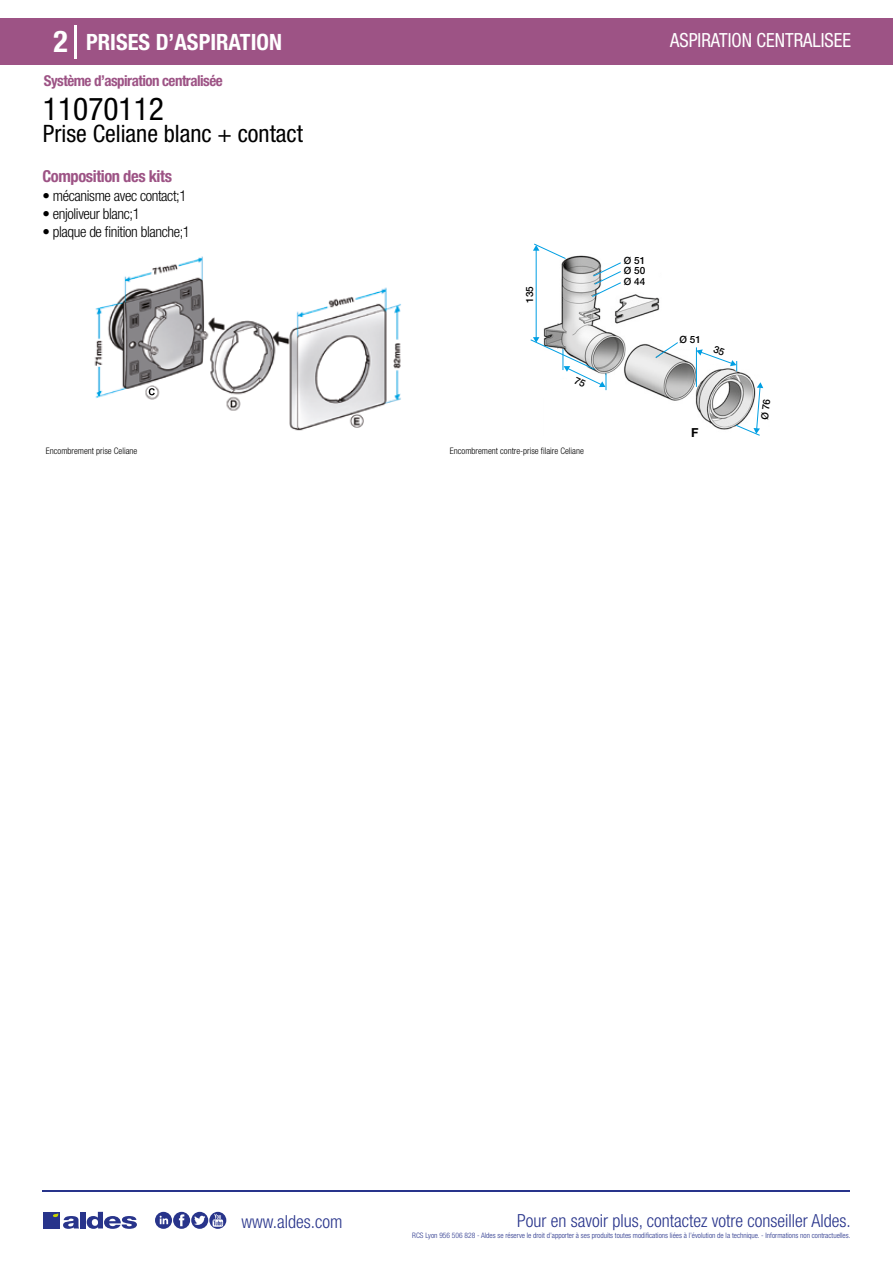
<style>
.page{position:relative;width:893px;height:1263px;background:#fff}
.page>*{position:absolute;margin:0;border:0;box-sizing:border-box;transform-origin:0 0}
.t1{font:condensed 31.5px "Helvetica Neue LT Std";color:#000}
.t2{font:700 condensed 30px "Helvetica Neue LT Std";color:#fff}
.t3{font:condensed 24px "Helvetica Neue LT Std";color:#000}
.t4{font:700 condensed 22.5px "Helvetica Neue LT Std";color:#fff}
.t5{font:condensed 19.5px "Helvetica Neue LT Std";color:#fff;scale:.95 1}
.t6{font:300 condensed 18px "Helvetica Neue";color:#28348b}
.t7{font:700 condensed 16.5px "Helvetica Neue LT Std";letter-spacing:-.025em;color:#9d5385}
.t8{font:300 condensed 15px "Helvetica Neue LT Std";letter-spacing:-.025em;color:#000}
.t9{font:700 condensed 15px "Helvetica Neue LT Std";letter-spacing:-.035em;color:#9d5385}
.t10{font:700 12.45px "Helvetica Neue";color:#000}
.t11{font:500 9.9px/11.2px "Helvetica Neue";color:#000}
.t12{font:300 condensed 9px "Helvetica Neue";color:#000}
.t13{font:300 condensed 7.5px "Helvetica Neue";color:#28348b}
</style>
<div class="page">
<div style="left:0;top:18px;width:893px;height:46px;background:#9d5385"></div>
<hr style="left:74px;top:25px;width:2px;height:33px;background:#fff">
<hr style="left:43px;top:1190px;width:807px;height:1px;background:#28348b">
<svg style="left:155px;top:1212px;width:71px;height:17px"></svg>
<div style="left:43px;top:1212px;width:17px;height:16px;background:#28348b"></div>
<div style="left:80px;top:1212px;width:6px;height:16px;background:#28348b"></div>
<svg style="left:87px;top:1212px;width:50px;height:17px"></svg>
<svg style="left:53px;top:1213px;width:26px;height:16px"></svg>
<img style="left:94px;top:256px;width:307px;height:175px">
<svg style="left:147px;top:387px;width:10px;height:10px"></svg>
<svg style="left:149px;top:388px;width:6px;height:7px"></svg>
<img style="left:622px;top:294px;width:38px;height:99px">
<svg style="left:530px;top:244px;width:92px;height:147px"></svg>
<svg style="left:654px;top:341px;width:110px;height:95px"></svg>
<h2 class="t2" style="left:54px;top:24px;width:16px">2</h2>
<h3 class="t4" style="left:86px;top:28px;width:197px">PRISES D’ASPIRATION</h3>
<h3 class="t5" style="left:670px;top:29px;width:192px">ASPIRATION CENTRALISEE</h3>
<h3 class="t9" style="left:44px;top:71px;width:180px">Système d’aspiration centralisée</h3>
<h1 class="t1" style="left:43px;top:91px;width:122px">11070112</h1>
<h3 class="t3" style="left:43px;top:120px;width:262px">Prise Celiane blanc + contact</h3>
<h3 class="t7" style="left:43px;top:166px;width:131px">Composition des kits</h3>
<h3 class="t8" style="left:43px;top:187px;width:146px">• mécanisme avec contact;1</h3>
<h3 class="t8" style="left:43px;top:205px;width:99px">• enjoliveur blanc;1</h3>
<h3 class="t8" style="left:43px;top:223px;width:149px">• plaque de finition blanche;1</h3>
<h3 class="t11" style="left:524px;top:303px;width:18px;rotate:-90deg">135</h3>
<p class="t12" style="left:46px;top:446px;width:93px">Encombrement prise Celiane</p>
<p class="t12" style="left:450px;top:446px;width:135px">Encombrement contre-prise filaire Celiane</p>
<h3 class="t11" style="left:624px;top:255px;width:23px">Ø 51</h3>
<h3 class="t11" style="left:624px;top:265px;width:23px">Ø 50<br>Ø 44</h3>
<h3 class="t11" style="left:680px;top:334px;width:23px">Ø 51</h3>
<h3 class="t10" style="left:691px;top:425px;width:9px">F</h3>
<h3 class="t6" style="left:241px;top:1211px;width:102px">www.aldes.com</h3>
<h3 class="t6" style="left:517px;top:1211px;width:335px">Pour en savoir plus, contactez votre conseiller Aldes.</h3>
<p class="t13" style="left:412px;top:1230px;width:440px">RCS Lyon 956 506 828 - Aldes se réserve le droit d’apporter à ses produits toutes modifications liées à l’évolution de la technique. - Informations non contractuelles.</p>
</div>
